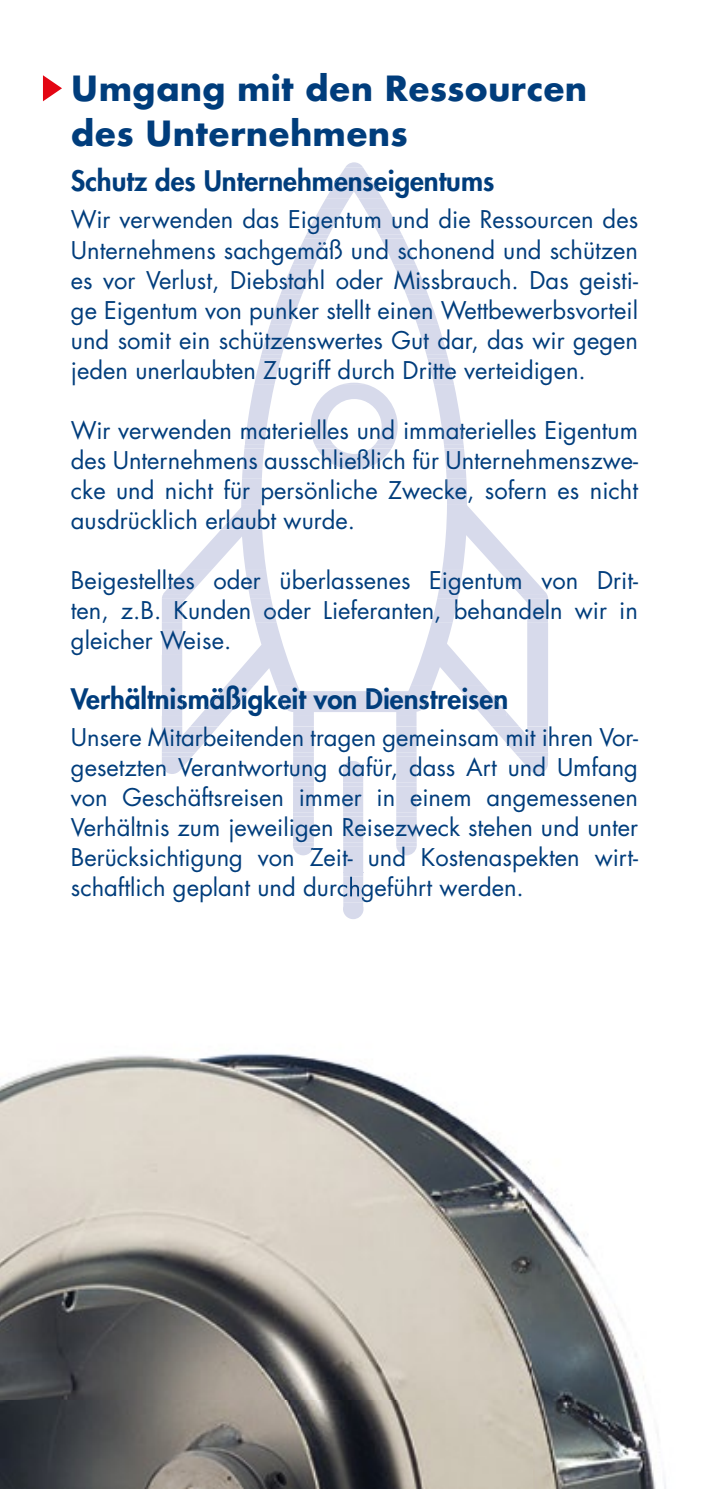
<style>
.page{position:relative;width:709px;height:1489px;background:#fff}
.page>*{position:absolute;margin:0;border:0;box-sizing:border-box;transform-origin:0 0}
.t1{font:700 33.75px/45px "Futura";color:#003d7c}
.t2{font:800 27.5px "Futura";color:#003d7c}
.t3{font:23.75px/30px "Futura";color:#003d7c;text-align:justify}
</style>
<div class="page">
<img style="left:1px;top:906px;width:665px;height:582px">
<hr style="left:0;top:0;width:1px;height:1488px;background:#003d7c">
<hr style="left:0;top:1100px;width:1px;height:388px;background:#e30613">
<hr style="left:708px;top:0;width:1px;height:1488px;background:#dbe4f0">
<svg style="left:43px;top:75px;width:19px;height:26px"></svg>
<svg style="left:162px;top:162px;width:386px;height:523px"></svg>
<svg style="left:326px;top:168px;width:56px;height:30px"></svg>
<svg style="left:242px;top:209px;width:224px;height:260px"></svg>
<svg style="left:221px;top:478px;width:246px;height:51px"></svg>
<svg style="left:162px;top:569px;width:386px;height:53px"></svg>
<div style="left:162px;top:629px;width:20px;height:26px;background:#d7daeb"></div>
<svg style="left:162px;top:685px;width:386px;height:170px"></svg>
<div style="left:343px;top:786px;width:20px;height:26px;background:#d7daeb"></div>
<hr style="left:343px;top:842px;width:20px;height:4px;background:#d7daeb">
<img style="left:343px;top:873px;width:20px;height:3px">
<div style="left:343px;top:816px;width:20px;height:26px;background:#d7daeb"></div>
<div style="left:343px;top:846px;width:20px;height:26px;background:#d7daeb"></div>
<svg style="left:343px;top:872px;width:20px;height:1px"></svg>
<img style="left:342px;top:876px;width:21px;height:43px">
<h1 class="t1" style="left:71px;top:66px;width:518px">Umgang mit den Ressourcen des Unternehmens</h1>
<p class="t2" style="left:71px;top:162px;width:425px">Schutz des Unternehmenseigentums</p>
<p class="t3" style="left:71px;top:205px;width:568px">Wir verwenden das Eigentum und die Ressourcen des Unternehmens sachgemäß und schonend und schützen es vor Verlust, Diebstahl oder Missbrauch. Das geisti&shy;ge Eigentum von punker stellt einen Wettbewerbsvorteil und somit ein schützenswertes Gut dar, das wir gegen jeden unerlaubten Zugriff durch Dritte verteidigen.</p>
<p class="t3" style="left:71px;top:415px;width:568px">Wir verwenden materielles und immaterielles Eigentum des Unternehmens ausschließlich für Unternehmenszwe&shy;cke und nicht für persönliche Zwecke, sofern es nicht ausdrücklich erlaubt wurde.</p>
<p class="t3" style="left:71px;top:565px;width:568px">Beigestelltes oder überlassenes Eigentum von Drit&shy;ten, z.B. Kunden oder Lieferanten, behandeln wir in gleicher Weise.</p>
<p class="t2" style="left:71px;top:680px;width:439px">Verhältnismäßigkeit von Dienstreisen</p>
<p class="t3" style="left:71px;top:722px;width:568px">Unsere Mitarbeitenden tragen gemeinsam mit ihren Vor&shy;gesetzten Verantwortung dafür, dass Art und Umfang von Geschäftsreisen immer in einem angemessenen Verhältnis zum jeweiligen Reisezweck stehen und unter Berücksichtigung von Zeit- und Kostenaspekten wirt-</p>
<p class="t3" style="left:71px;top:872px;width:454px">schaftlich geplant und durchgeführt werden.</p>
</div>
